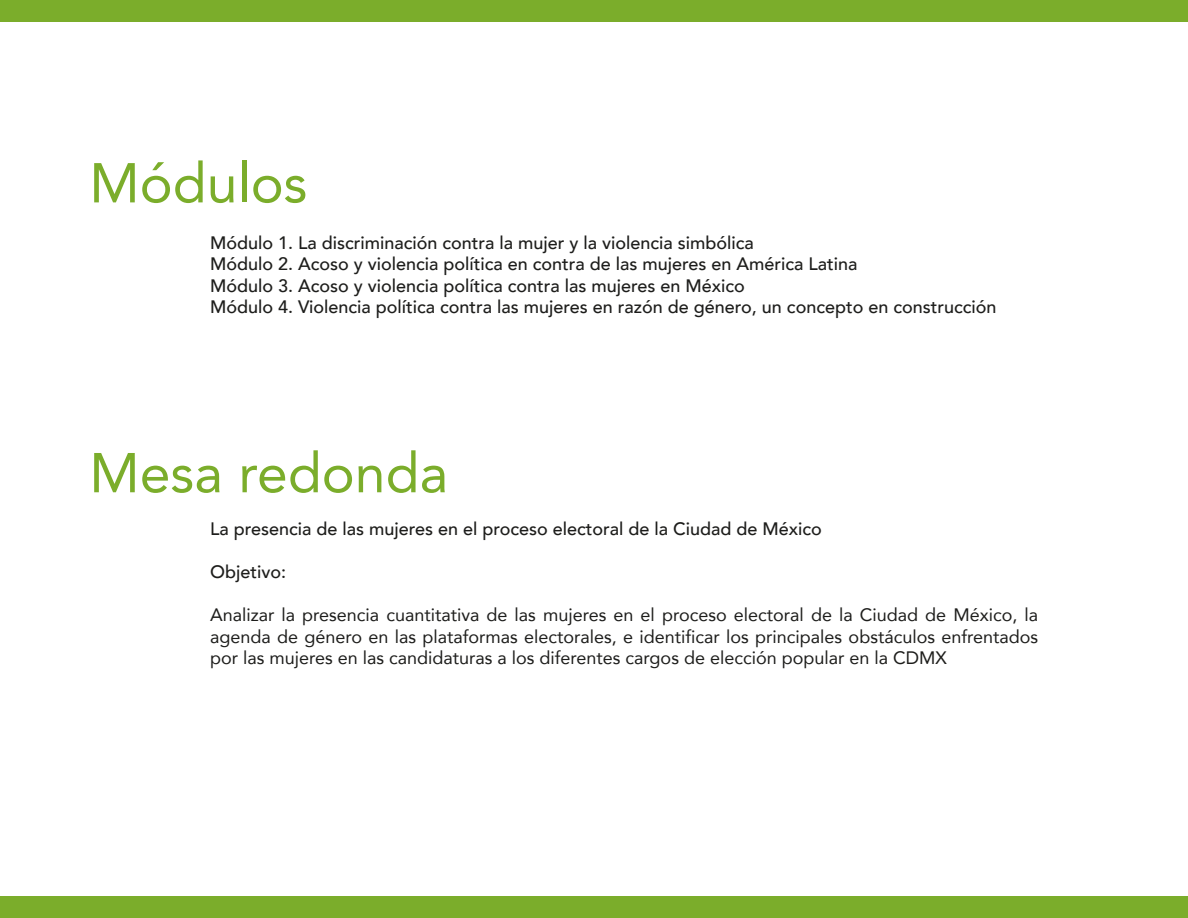
<style>
.page{position:relative;width:1188px;height:918px;background:#fff}
.page>*{position:absolute;margin:0;border:0;box-sizing:border-box;transform-origin:0 0}
.t1{font:55.5px "Avenir";color:#7bad2b}
.t2{font:500 18px/21.6px "Avenir";color:#1d1d1b}
.t3{font:18px/21.6px "Avenir";color:#1d1d1b;text-align:justify}
</style>
<div class="page">
<div style="left:0;top:0;width:1188px;height:22px;background:#7bad2b"></div>
<div style="left:0;top:896px;width:1188px;height:22px;background:#7bad2b"></div>
<h1 class="t1" style="left:89px;top:139px;width:220px">Módulos</h1>
<p class="t2" style="left:210px;top:231px;width:788px">Módulo 1. La discriminación contra la mujer y la violencia simbólica<br>Módulo 2. Acoso y violencia política en contra de las mujeres en América Latina<br>Módulo 3. Acoso y violencia política contra las mujeres en México<br>Módulo 4. Violencia política contra las mujeres en razón de género, un concepto en construcción</p>
<h1 class="t1" style="left:89px;top:428px;width:360px">Mesa redonda</h1>
<p class="t2" style="left:210px;top:517px;width:613px">La presencia de las mujeres en el proceso electoral de la Ciudad de México</p>
<p class="t2" style="left:210px;top:560px;width:77px">Objetivo:</p>
<p class="t3" style="left:210px;top:604px;width:830px">Analizar la presencia cuantitativa de las mujeres en el proceso electoral de la Ciudad de México, la agenda de género en las plataformas electorales, e identificar los principales obstáculos enfrentados por las mujeres en las candidaturas a los diferentes cargos de elección popular en la CDMX</p>
</div>
